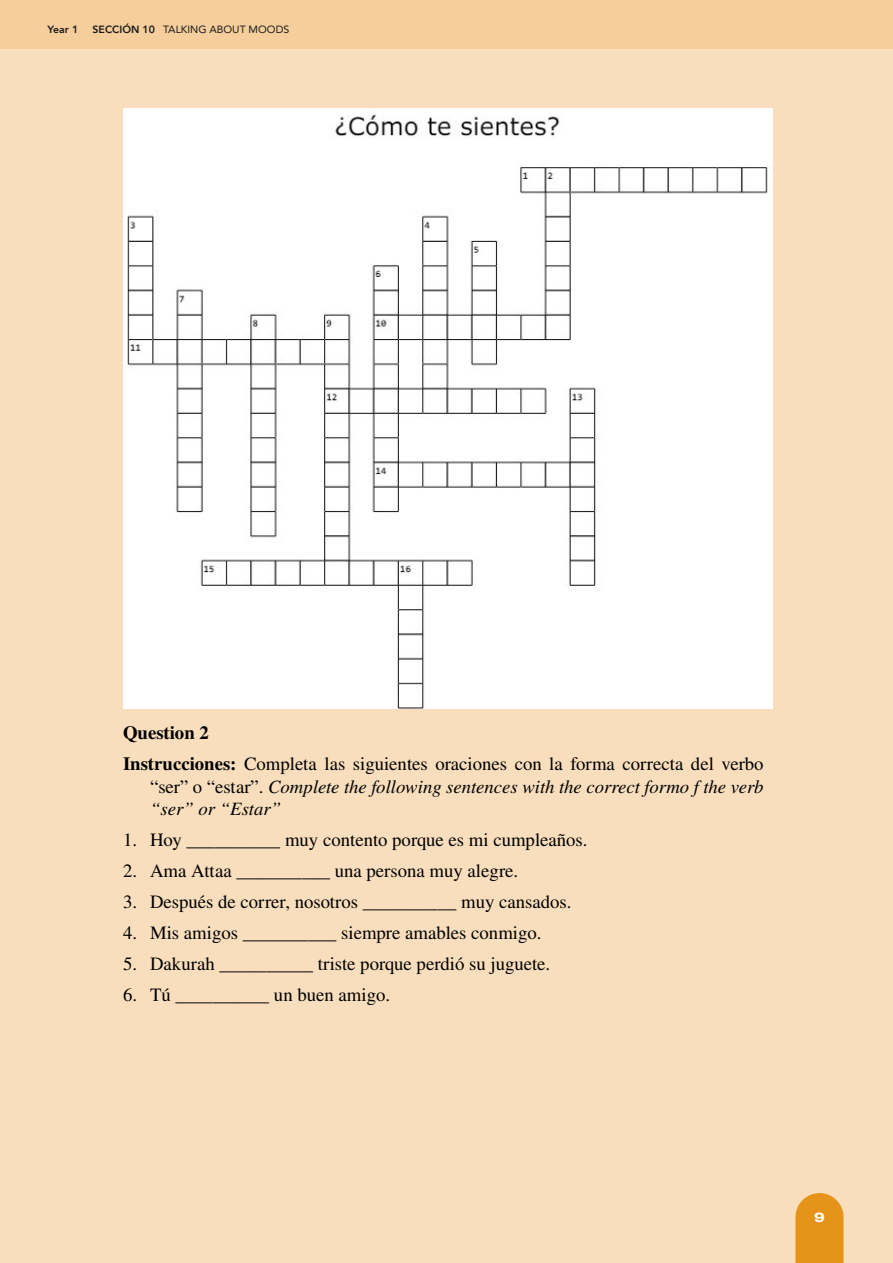
<style>
.page{position:relative;width:893px;height:1263px;background:#f8debc}
.page>*{position:absolute;margin:0;border:0;box-sizing:border-box;transform-origin:0 0}
.t1{font:18.75px/31px "STIX General";color:#000}
.t2{font:italic 18.75px/22.5px "STIX General";color:#000}
.t3{font:800 13.5px "Archivo Expanded";color:#fff}
.t4{font:10.5px "Avenir";color:#1a1a1a}
.t5{font:800 10.5px "Avenir";color:#1a1a1a}
.s1{font-weight:800}
.s2{font-weight:700}
.s3{font-style:normal}
</style>
<div class="page">
<svg style="left:795px;top:1193px;width:49px;height:70px;background:#e79a27"></svg>
<div style="left:0;top:0;width:893px;height:49px;background:#f5ce9b"></div>
<div style="left:123px;top:108px;width:649px;height:600px;background:#fff"></div>
<p class="t5" style="left:48px;top:21px;width:32px">Year 1</p>
<p class="t4" style="left:93px;top:21px;width:198px"><span class="s1">SECCIÓN 10</span> TALKING ABOUT MOODS</p>
<p class="t1" style="left:123px;top:718px;width:642px"><span class="s2">Question 2<br>Instrucciones:</span> Completa las siguientes oraciones con la forma correcta del verbo</p>
<p class="t2" style="left:150px;top:775px;width:615px"><span class="s3">“ser” o “estar”.</span> Complete the following sentences with the correct formo f the verb “ser” or “Estar”</p>
<p class="t1" style="left:123px;top:825px;width:466px">1. Hoy __________ muy contento porque es mi cumpleaños.</p>
<p class="t1" style="left:123px;top:856px;width:397px">2. Ama Attaa __________ una persona muy alegre.</p>
<p class="t1" style="left:123px;top:887px;width:450px">3. Después de correr, nosotros __________ muy cansados.</p>
<p class="t1" style="left:123px;top:918px;width:420px">4. Mis amigos __________ siempre amables conmigo.</p>
<p class="t1" style="left:123px;top:949px;width:429px">5. Dakurah __________ triste porque perdió su juguete.</p>
<p class="t1" style="left:123px;top:980px;width:269px">6. Tú __________ un buen amigo.</p>
<p class="t3" style="left:814px;top:1207px;width:12px">9</p>
</div>
